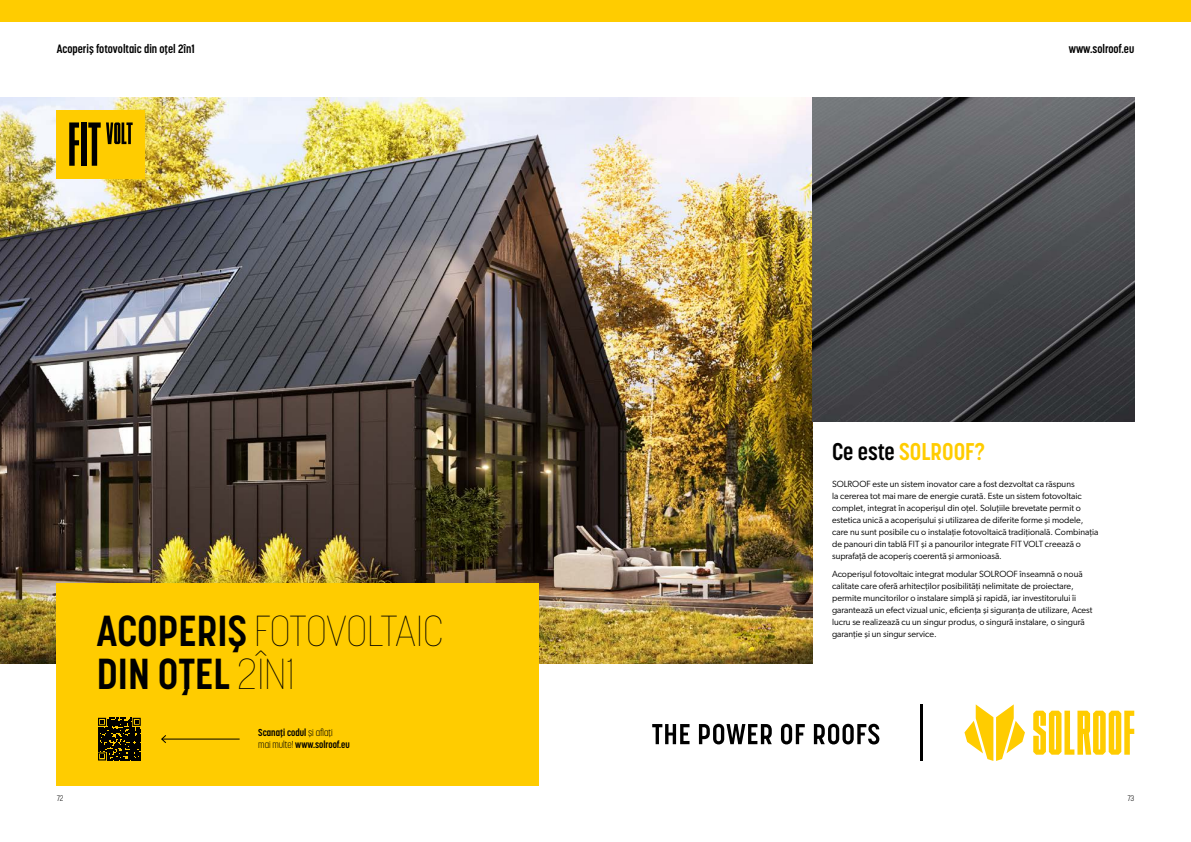
<style>
.page{position:relative;width:1191px;height:842px;background:#fff}
.page>*{position:absolute;margin:0;border:0;box-sizing:border-box;transform-origin:0 0}
.t1{font:700 43px/43px "Korolev Condensed";color:#000}
.t2{font:700 24px "Korolev Condensed";color:#fc0}
.t3{font:700 12px "Korolev Condensed";color:#000}
.t4{font:700 10px/12px "Korolev Condensed";color:#000}
.t5{font:9px/12px "Gibson";color:#000}
.t6{font:300 8px "Korolev Condensed";color:#000}
.s1{font-weight:100}
.s2{font-weight:300}
.s3{color:#000}
</style>
<div class="page">
<div style="left:0;top:0;width:1191px;height:22px;background:#fc0"></div>
<img style="left:0;top:97px;width:813px;height:567px">
<div style="left:57px;top:110px;width:88px;height:68px;background:#fc0"></div>
<svg style="left:69px;top:122px;width:10px;height:44px"></svg>
<div style="left:81px;top:122px;width:6px;height:44px;background:#000"></div>
<svg style="left:88px;top:122px;width:45px;height:44px"></svg>
<img style="left:813px;top:97px;width:321px;height:324px">
<svg style="left:652px;top:724px;width:227px;height:20px"></svg>
<hr style="left:920px;top:704px;width:3px;height:57px;background:#000">
<svg style="left:1033px;top:711px;width:101px;height:44px"></svg>
<svg style="left:964px;top:704px;width:61px;height:57px"></svg>
<div style="left:57px;top:583px;width:482px;height:202px;background:#fc0"></div>
<hr style="left:162px;top:738px;width:78px;height:1px;background:#000">
<svg style="left:161px;top:735px;width:6px;height:8px"></svg>
<svg style="left:98px;top:717px;width:43px;height:44px"></svg>
<svg style="left:98px;top:718px;width:43px;height:42px"></svg>
<h3 class="t3" style="left:57px;top:42px;width:139px">Acoperiş fotovoltaic din oţel 2în1</h3>
<h3 class="t3" style="left:1068px;top:42px;width:67px">www.solroof.eu</h3>
<h1 class="t1" style="left:97px;top:609px;width:348px">ACOPERIŞ <span class="s1">FOTOVOLTAIC<br></span>DIN OŢEL <span class="s1">2ÎN1</span></h1>
<p class="t4" style="left:258px;top:726px;width:93px">Scanaţi codul <span class="s2">şi aflaţi<br>mai multe!</span> www.solroof.eu</p>
<h2 class="t2" style="left:832px;top:437px;width:154px"><span class="s3">Ce este</span> SOLROOF?</h2>
<p class="t5" style="left:832px;top:478px;width:268px">SOLROOF este un sistem inovator care a fost dezvoltat ca răspuns<br>la cererea tot mai mare de energie curată. Este un sistem fotovoltaic complet, integrat în acoperişul din oţel. Soluţiile brevetate permit o estetica unică a acoperişului şi utilizarea de diferite forme şi modele, care nu sunt posibile cu o instalaţie fotovoltaică tradiţională. Combinaţia de panouri din tablă FIT şi a panourilor integrate FIT VOLT creează o suprafaţă de acoperiş coerentă şi armonioasă.</p>
<p class="t5" style="left:832px;top:567px;width:262px">Acoperişul fotovoltaic integrat modular SOLROOF înseamnă o nouă calitate care oferă arhitecţilor posibilităţi nelimitate de proiectare, permite muncitorilor o instalare simplă şi rapidă, iar investitorului îi garantează un efect vizual unic, eficienţa şi siguranţa de utilizare, Acest lucru se realizează cu un singur produs, o singură instalare, o singură garanţie şi un singur service.</p>
<p class="t6" style="left:57px;top:794px;width:8px">72</p>
<p class="t6" style="left:1127px;top:794px;width:8px">73</p>
</div>
